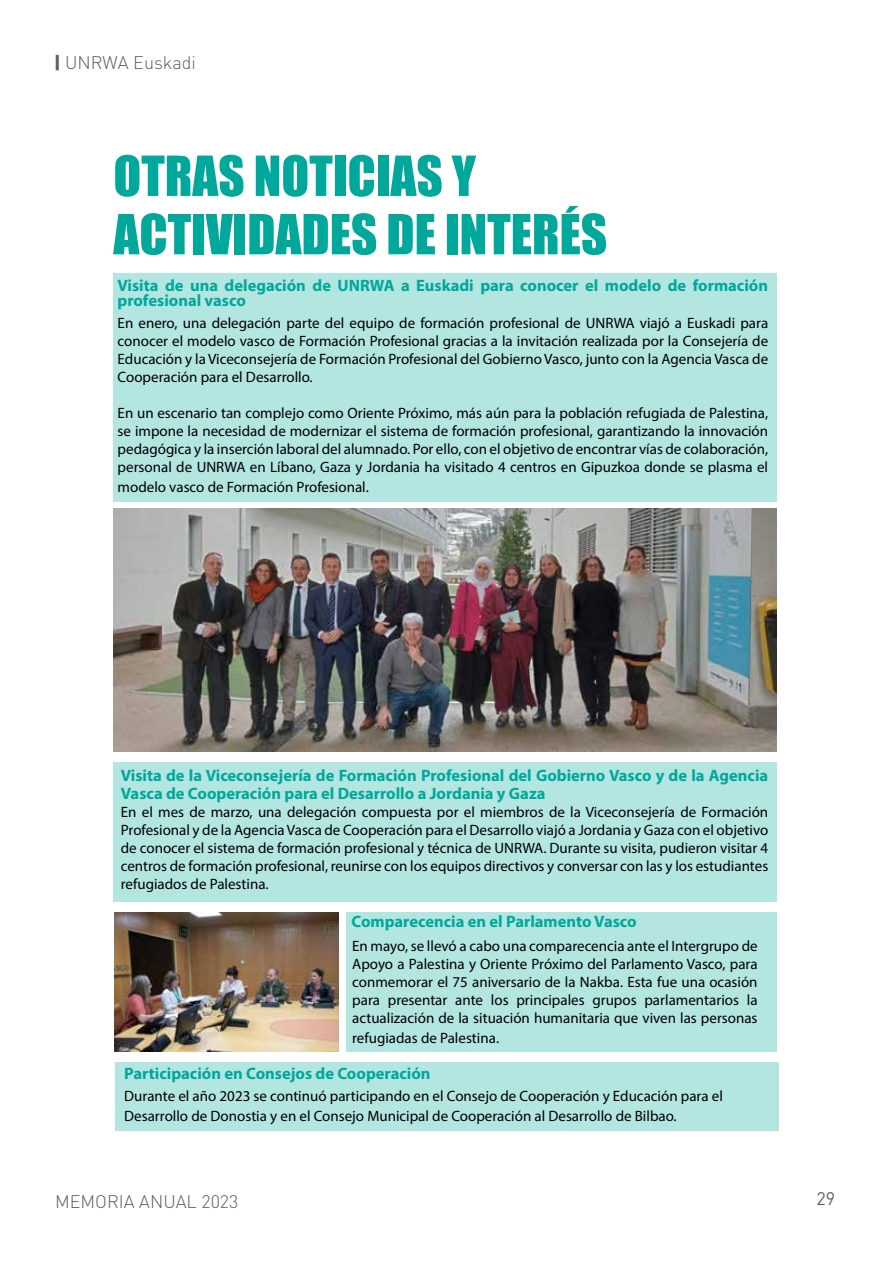
<style>
.page{position:relative;width:893px;height:1263px;background:#fff}
.page>*{position:absolute;margin:0;border:0;box-sizing:border-box;transform-origin:0 0}
.t1{font:51px/58.3px "Impact";color:#00a89b}
.t2{font:300 18px "DIN";color:#5e5e5e}
.t3{font:18px "DIN";color:#5e5e5e}
.t4{font:700 16.5px/18px "Myriad Pro";color:#00a89b}
.t5{font:15px/18px "Myriad Pro";color:#000;text-align:justify}
.s1{font-weight:900}
</style>
<div class="page">
<div style="left:113px;top:274px;width:664px;height:228px;background:#b3e5e1"></div>
<div style="left:113px;top:763px;width:664px;height:139px;background:#b3e5e1"></div>
<div style="left:346px;top:912px;width:431px;height:139px;background:#b3e5e1"></div>
<img style="left:115px;top:912px;width:223px;height:139px">
<img style="left:113px;top:508px;width:664px;height:244px">
<div style="left:116px;top:1062px;width:663px;height:68px;background:#b3e5e1"></div>
<p class="t2" style="left:54px;top:51px;width:144px"><span class="s1">|</span> UNRWA Euskadi</p>
<h1 class="t1" style="left:113px;top:145px;width:495px">OTRAS NOTICIAS Y<br>ACTIVIDADES DE INTERÉS</h1>
<p class="t4" style="left:117px;top:278px;width:652px;line-height:15px">Visita de una delegación de UNRWA a Euskadi para conocer el modelo de formación profesional vasco</p>
<p class="t5" style="left:118px;top:314px;width:652px">En enero, una delegación parte del equipo de formación profesional de UNRWA viajó a Euskadi para conocer el modelo vasco de Formación Profesional gracias a la invitación realizada por la Consejería de Educación y la Viceconsejería de Formación Profesional del Gobierno Vasco, junto con la Agencia Vasca de Cooperación para el Desarrollo.</p>
<p class="t5" style="left:118px;top:404px;width:652px">En un escenario tan complejo como Oriente Próximo, más aún para la población refugiada de Palestina, se impone la necesidad de modernizar el sistema de formación profesional, garantizando la innovación pedagógica y la inserción laboral del alumnado. Por ello, con el objetivo de encontrar vías de colaboración, personal de UNRWA en Líbano, Gaza y Jordania ha visitado 4 centros en Gipuzkoa donde se plasma el</p>
<p class="t5" style="left:118px;top:478px;width:253px">modelo vasco de Formación Profesional.</p>
<p class="t4" style="left:121px;top:766px;width:649px">Visita de la Viceconsejería de Formación Profesional del Gobierno Vasco y de la Agencia<br>Vasca de Cooperación para el Desarrollo a Jordania y Gaza</p>
<p class="t5" style="left:121px;top:803px;width:649px">En el mes de marzo, una delegación compuesta por el miembros de la Viceconsejería de Formación Profesional y de la Agencia Vasca de Cooperación para el Desarrollo viajó a Jordania y Gaza con el objetivo de conocer el sistema de formación profesional y técnica de UNRWA. Durante su visita, pudieron visitar 4 centros de formación profesional, reunirse con los equipos directivos y conversar con las y los estudiantes refugiados de Palestina.</p>
<p class="t4" style="left:351px;top:911px;width:287px">Comparecencia en el Parlamento Vasco</p>
<p class="t5" style="left:352px;top:936px;width:407px">En mayo, se llevó a cabo una comparecencia ante el Intergrupo de Apoyo a Palestina y Oriente Próximo del Parlamento Vasco, para conmemorar el 75 aniversario de la Nakba. Esta fue una ocasión para presentar ante los principales grupos parlamentarios la actualización de la situación humanitaria que viven las personas</p>
<p class="t5" style="left:352px;top:1028px;width:148px">refugiadas de Palestina.</p>
<p class="t4" style="left:124px;top:1064px;width:308px">Participación en Consejos de Cooperación</p>
<p class="t5" style="left:124px;top:1085px;width:600px;line-height:19.8px">Durante el año 2023 se continuó participando en el Consejo de Cooperación y Educación para el<br>Desarrollo de Donostia y en el Consejo Municipal de Cooperación al Desarrollo de Bilbao.</p>
<p class="t2" style="left:55px;top:1190px;width:185px">MEMORIA ANUAL 2023</p>
<p class="t3" style="left:816px;top:1187px;width:20px">29</p>
</div>
